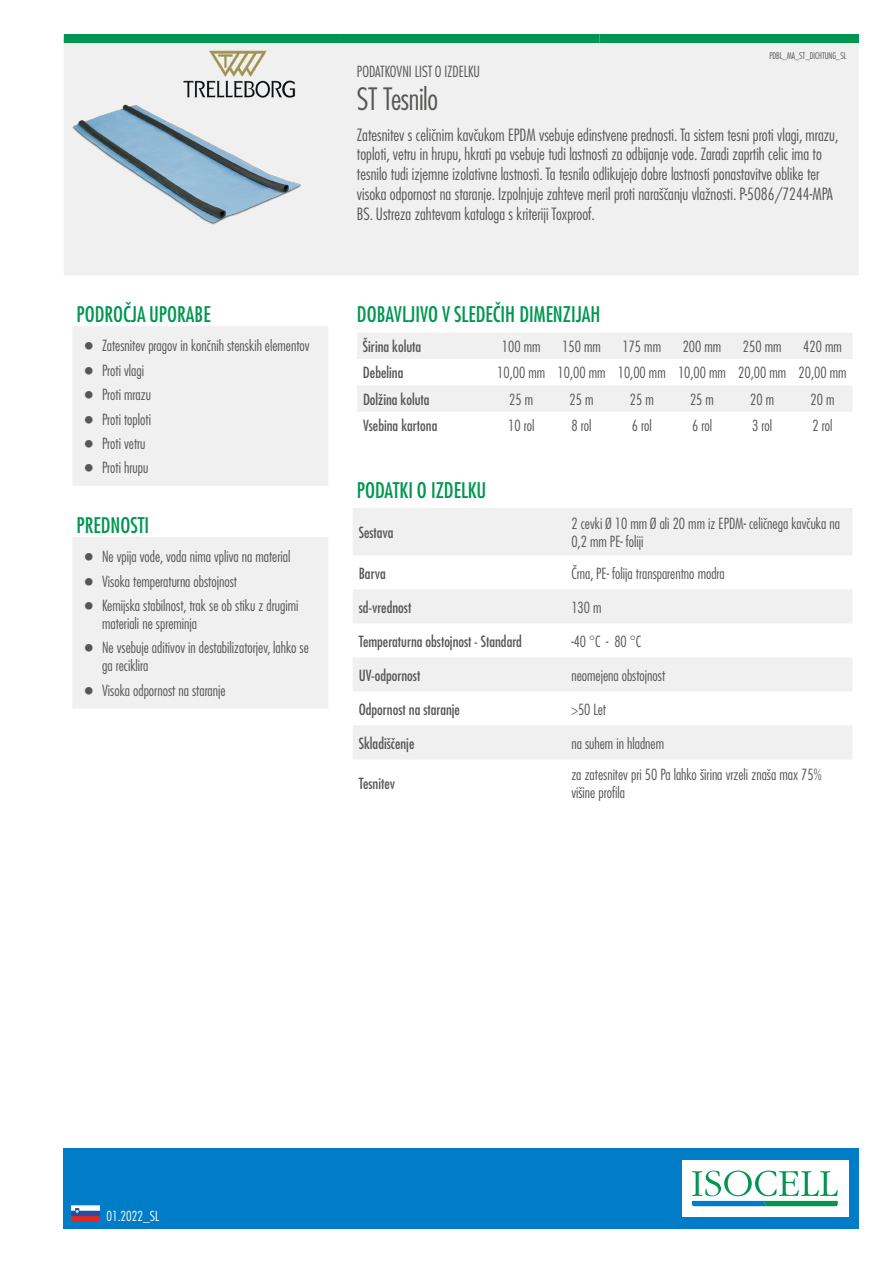
<style>
.page{position:relative;width:893px;height:1263px;background:#fff}
.page>*{position:absolute;margin:0;border:0;box-sizing:border-box;transform-origin:0 0}
.t1{font:300 condensed 30px "Futura LT Pro";letter-spacing:-.015em;color:#575756}
.t2{font:500 condensed 21px "Futura LT Pro";color:#009652}
.t3{font:300 condensed 16.5px/19.8px "Futura LT Pro";color:#575756}
.t4{font:300 condensed 15px/24.5px "Futura LT Pro";color:#575756}
.t5{font:500 condensed 15px "Futura LT Pro";color:#575756}
.t6{font:300 condensed 13.5px "Futura LT Pro";color:#fff}
.t7{font:300 condensed 9px "Futura LT Pro";letter-spacing:-.01em;color:#575756}
</style>
<div class="page">
<div style="left:64px;top:1148px;width:795px;height:81px;background:#007dc6"></div>
<div style="left:682px;top:1160px;width:166px;height:57px;background:#fff"></div>
<svg style="left:692px;top:1170px;width:146px;height:36px"></svg>
<svg style="left:71px;top:1205px;width:28px;height:16px"></svg>
<div style="left:64px;top:43px;width:795px;height:232px;background:#f0f0f0"></div>
<div style="left:64px;top:34px;width:276px;height:9px;background:#009652"></div>
<div style="left:340px;top:34px;width:259px;height:9px;background:#009652"></div>
<div style="left:599px;top:34px;width:260px;height:9px;background:#009652"></div>
<svg style="left:72px;top:326px;width:256px;height:382px;fill:#f0f0f0"></svg>
<svg style="left:357px;top:333px;width:495px;height:79px"></svg>
<svg style="left:353px;top:508px;width:499px;height:251px;fill:#f0f0f0"></svg>
<img style="left:64px;top:46px;width:281px;height:196px">
<svg style="left:85px;top:342px;width:8px;height:8px"></svg>
<svg style="left:85px;top:367px;width:8px;height:7px"></svg>
<svg style="left:85px;top:391px;width:8px;height:8px"></svg>
<svg style="left:85px;top:415px;width:8px;height:8px"></svg>
<svg style="left:85px;top:440px;width:8px;height:7px"></svg>
<svg style="left:85px;top:464px;width:8px;height:8px"></svg>
<svg style="left:85px;top:553px;width:8px;height:8px"></svg>
<svg style="left:85px;top:577px;width:8px;height:8px"></svg>
<svg style="left:85px;top:602px;width:8px;height:7px"></svg>
<svg style="left:85px;top:644px;width:8px;height:8px"></svg>
<svg style="left:85px;top:687px;width:8px;height:7px"></svg>
<h2 class="t2" style="left:77px;top:300px;width:136px">PODROČJA UPORABE</h2>
<p class="t4" style="left:102px;top:334px;width:209px">Zatesnitev pragov in končnih stenskih elementov<br>Proti vlagi<br>Proti mrazu<br>Proti toploti<br>Proti vetru<br>Proti hrupu</p>
<h2 class="t2" style="left:77px;top:511px;width:74px">PREDNOSTI</h2>
<p class="t4" style="left:102px;top:544px;width:198px">Ne vpija vode, voda nima vpliva na material<br>Visoka temperaturna obstojnost<br>Kemijska stabilnost, trak se ob stiku z drugimi</p>
<p class="t4" style="left:102px;top:611px;width:208px">materiali ne spreminja<br>Ne vsebuje aditivov in destabilizatorjev, lahko se</p>
<p class="t4" style="left:102px;top:653px;width:125px">ga reciklira<br>Visoka odpornost na staranje</p>
<p class="t4" style="left:357px;top:59px;width:124px">PODATKOVNI LIST O IZDELKU</p>
<p class="t7" style="left:769px;top:50px;width:78px">PDBL_MA_ST_DICHTUNG_SL</p>
<h1 class="t1" style="left:357px;top:80px;width:83px">ST Tesnilo</h1>
<p class="t3" style="left:357px;top:125px;width:483px">Zatesnitev s celičnim kavčukom EPDM vsebuje edinstvene prednosti. Ta sistem tesni proti vlagi, mrazu, toploti, vetru in hrupu, hkrati pa vsebuje tudi lastnosti za odbijanje vode. Zaradi zaprtih celic ima to tesnilo tudi izjemne izolativne lastnosti. Ta tesnila odlikujejo dobre lastnosti ponastavitve oblike ter visoka odpornost na staranje. Izpolnjuje zahteve meril proti naraščanju vlažnosti. P-5086/7244-MPA BS. Ustreza zahtevam kataloga s kriteriji Toxproof.</p>
<h2 class="t2" style="left:357px;top:300px;width:245px">DOBAVLJIVO V SLEDEČIH DIMENZIJAH</h2>
<p class="t5" style="left:363px;top:336px;width:60px">Širina koluta</p>
<p class="t4" style="left:502px;top:334px;width:40px">100 mm</p>
<p class="t4" style="left:562px;top:334px;width:40px">150 mm</p>
<p class="t4" style="left:622px;top:334px;width:40px">175 mm</p>
<p class="t4" style="left:683px;top:334px;width:40px">200 mm</p>
<p class="t4" style="left:743px;top:334px;width:40px">250 mm</p>
<p class="t4" style="left:803px;top:334px;width:40px">420 mm</p>
<p class="t5" style="left:363px;top:362px;width:42px">Debelina</p>
<p class="t4" style="left:497px;top:360px;width:351px">10,00 mm 10,00 mm 10,00 mm 10,00 mm 20,00 mm 20,00 mm</p>
<p class="t5" style="left:363px;top:389px;width:68px">Dolžina koluta</p>
<p class="t4" style="left:509px;top:387px;width:25px">25 m</p>
<p class="t4" style="left:569px;top:387px;width:25px">25 m</p>
<p class="t4" style="left:630px;top:387px;width:25px">25 m</p>
<p class="t4" style="left:690px;top:387px;width:25px">25 m</p>
<p class="t4" style="left:750px;top:387px;width:25px">20 m</p>
<p class="t4" style="left:810px;top:387px;width:25px">20 m</p>
<p class="t5" style="left:363px;top:415px;width:76px">Vsebina kartona</p>
<p class="t4" style="left:508px;top:413px;width:28px">10 rol</p>
<p class="t4" style="left:572px;top:413px;width:21px">8 rol</p>
<p class="t4" style="left:632px;top:413px;width:21px">6 rol</p>
<p class="t4" style="left:692px;top:413px;width:21px">6 rol</p>
<p class="t4" style="left:752px;top:413px;width:21px">3 rol</p>
<p class="t4" style="left:812px;top:413px;width:21px">2 rol</p>
<h2 class="t2" style="left:357px;top:475px;width:131px">PODATKI O IZDELKU</h2>
<p class="t5" style="left:359px;top:522px;width:36px">Sestava</p>
<p class="t4" style="left:571px;top:514px;width:270px;line-height:18px">2 cevki Ø 10 mm Ø ali 20 mm iz EPDM- celičnega kavčuka na<br>0,2 mm PE- foliji</p>
<p class="t5" style="left:359px;top:563px;width:29px">Barva</p>
<p class="t4" style="left:571px;top:561px;width:155px">Črna, PE- folija transparentno modra</p>
<p class="t5" style="left:359px;top:597px;width:54px">sd-vrednost</p>
<p class="t4" style="left:571px;top:595px;width:32px">130 m</p>
<p class="t5" style="left:359px;top:631px;width:165px">Temperaturna obstojnost - Standard</p>
<p class="t4" style="left:571px;top:629px;width:72px">-40 °C - 80 °C</p>
<p class="t5" style="left:359px;top:665px;width:63px">UV-odpornost</p>
<p class="t4" style="left:571px;top:663px;width:95px">neomejena obstojnost</p>
<p class="t5" style="left:359px;top:699px;width:103px">Odpornost na staranje</p>
<p class="t4" style="left:571px;top:697px;width:36px">&gt;50 Let</p>
<p class="t5" style="left:359px;top:733px;width:57px">Skladiščenje</p>
<p class="t4" style="left:571px;top:731px;width:94px">na suhem in hladnem</p>
<p class="t5" style="left:359px;top:773px;width:38px">Tesnitev</p>
<p class="t4" style="left:571px;top:766px;width:252px;line-height:18px">za zatesnitev pri 50 Pa lahko širina vrzeli znaša max 75% višine profila</p>
<p class="t6" style="left:107px;top:1208px;width:54px">01.2022_SL</p>
</div>
